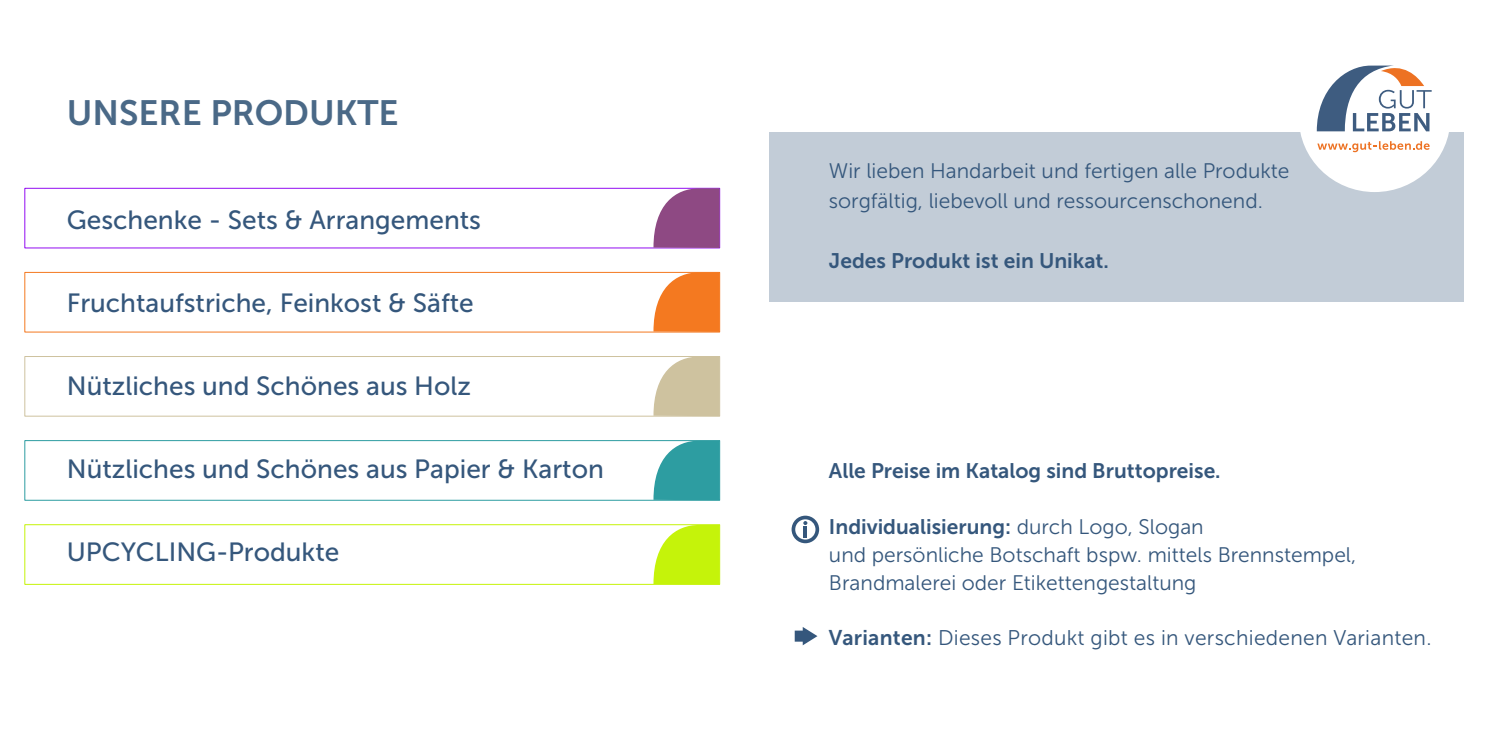
<style>
.page{position:relative;width:1489px;height:745px;background:#fff}
.page>*{position:absolute;margin:0;border:0;box-sizing:border-box;transform-origin:0 0}
.t1{font:35px "Museo Sans 700";color:#4a6987}
.t2{font:26.25px "Museo Sans 500";color:#35577c}
.t3{font:21.18px "Museo Sans 300";letter-spacing:.015em;color:#35577c}
.t4{font:21px "Museo Sans 300";color:#35577c}
.t5{font:21px "Museo Sans 700";color:#35577c}
.s1{font-family:"Museo Sans 300"}
.s2{font-family:"Museo Sans 700"}
</style>
<div class="page">
<div style="left:25px;top:188px;width:694px;height:60px;border:1px solid #930df2"></div>
<div style="left:25px;top:272px;width:694px;height:60px;border:1px solid #f47920"></div>
<div style="left:25px;top:356px;width:694px;height:60px;border:1px solid #cec29f"></div>
<div style="left:25px;top:440px;width:694px;height:60px;border:1px solid #2d9da1"></div>
<div style="left:25px;top:524px;width:694px;height:60px;border:1px solid #c5f30a"></div>
<svg style="left:653px;top:356px;width:66px;height:60px"></svg>
<svg style="left:653px;top:272px;width:66px;height:60px"></svg>
<svg style="left:653px;top:188px;width:66px;height:60px"></svg>
<svg style="left:653px;top:524px;width:66px;height:60px"></svg>
<svg style="left:653px;top:440px;width:66px;height:60px"></svg>
<div style="left:769px;top:132px;width:694px;height:169px;background:#c2ccd7"></div>
<svg style="left:794px;top:627px;width:23px;height:18px"></svg>
<svg style="left:791px;top:515px;width:28px;height:28px"></svg>
<div style="left:1298px;top:43px;width:152px;height:149px;background:#fff;border-radius:50%"></div>
<svg style="left:1316px;top:65px;width:115px;height:66px"></svg>
<svg style="left:1317px;top:141px;width:112px;height:11px"></svg>
<p class="t1" style="left:67px;top:98px;width:333px">UNSERE PRODUKTE</p>
<p class="t2" style="left:67px;top:209px;width:415px">Geschenke - Sets &amp; Arrangements</p>
<p class="t2" style="left:67px;top:292px;width:408px">Fruchtaufstriche, Feinkost &amp; Säfte</p>
<p class="t2" style="left:67px;top:375px;width:405px">Nützliches und Schönes aus Holz</p>
<p class="t2" style="left:67px;top:458px;width:538px">Nützliches und Schönes aus Papier &amp; Karton</p>
<p class="t2" style="left:67px;top:541px;width:274px">UPCYCLING-Produkte</p>
<p class="t4" style="left:828px;top:163px;width:462px">Wir lieben Handarbeit und fertigen alle Produkte</p>
<p class="t4" style="left:828px;top:192px;width:435px">sorgfältig, liebevoll und ressourcenschonend.</p>
<p class="t5" style="left:828px;top:252px;width:281px">Jedes Produkt ist ein Unikat.</p>
<p class="t5" style="left:829px;top:462px;width:393px">Alle Preise im Katalog sind Bruttopreise.</p>
<p class="t5" style="left:829px;top:518px;width:376px">Individualisierung: <span class="s1">durch Logo, Slogan</span></p>
<p class="t4" style="left:829px;top:546px;width:528px">und persönliche Botschaft bspw. mittels Brennstempel,</p>
<p class="t4" style="left:829px;top:574px;width:369px">Brandmalerei oder Etikettengestaltung</p>
<p class="t3" style="left:829px;top:628px;width:604px"><span class="s2">Varianten:</span> Dieses Produkt gibt es in verschiedenen Varianten.</p>
</div>
